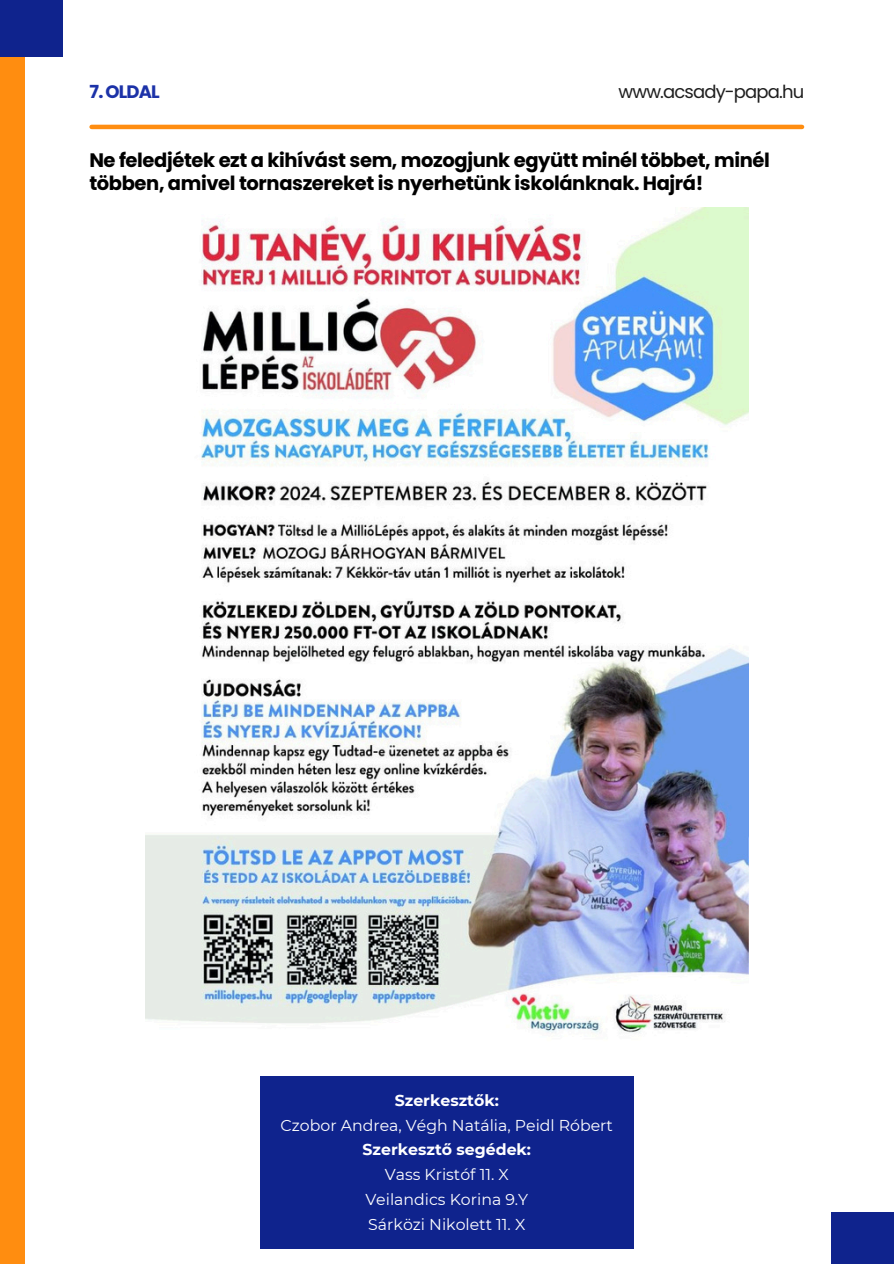
<style>
.page{position:relative;width:894px;height:1264px;background:#fff}
.page>*{position:absolute;margin:0;border:0;box-sizing:border-box;transform-origin:0 0}
.t1{font:700 19.5px/22.5px "Poppins";letter-spacing:-.02em;color:#000}
.t2{font:18px "Poppins";letter-spacing:-.05em;color:#1e1e1e}
.t3{font:700 18px "Poppins";letter-spacing:-.05em;color:#1c32a8}
.t4{font:15.75px "Montserrat";color:#fff}
.t5{font:700 15.75px "Montserrat";color:#fff}
</style>
<div class="page">
<div style="left:0;top:0;width:24px;height:1263px;background:#ff8d10"></div>
<div style="left:0;top:0;width:63px;height:56px;background:#0f238d"></div>
<div style="left:831px;top:1212px;width:62px;height:51px;background:#0f238d"></div>
<hr style="left:92px;top:125px;width:709px;height:4px;background:#ff8d10">
<img style="left:146px;top:208px;width:601px;height:825px">
<div style="left:260px;top:1076px;width:373px;height:172px;background:#0f238d"></div>
<h1 class="t3" style="left:90px;top:79px;width:72px">7. OLDAL</h1>
<h2 class="t2" style="left:618px;top:79px;width:187px">www.acsady-papa.hu</h2>
<p class="t1" style="left:89px;top:149px;width:682px">Ne feledjétek ezt a kihívást sem, mozogjunk együtt minél többet, minél többen, amivel tornaszereket is nyerhetünk iskolánknak. Hajrá!</p>
<p class="t5" style="left:394px;top:1090px;width:106px">Szerkesztők:</p>
<p class="t4" style="left:280px;top:1115px;width:334px">Czobor Andrea, Végh Natália, Peidl Róbert</p>
<p class="t5" style="left:362px;top:1140px;width:170px">Szerkesztő segédek:</p>
<p class="t4" style="left:384px;top:1164px;width:125px">Vass Kristóf 11. X</p>
<p class="t4" style="left:365px;top:1189px;width:164px">Veilandics Korina 9.Y</p>
<p class="t4" style="left:368px;top:1214px;width:158px">Sárközi Nikolett 11. X</p>
</div>
